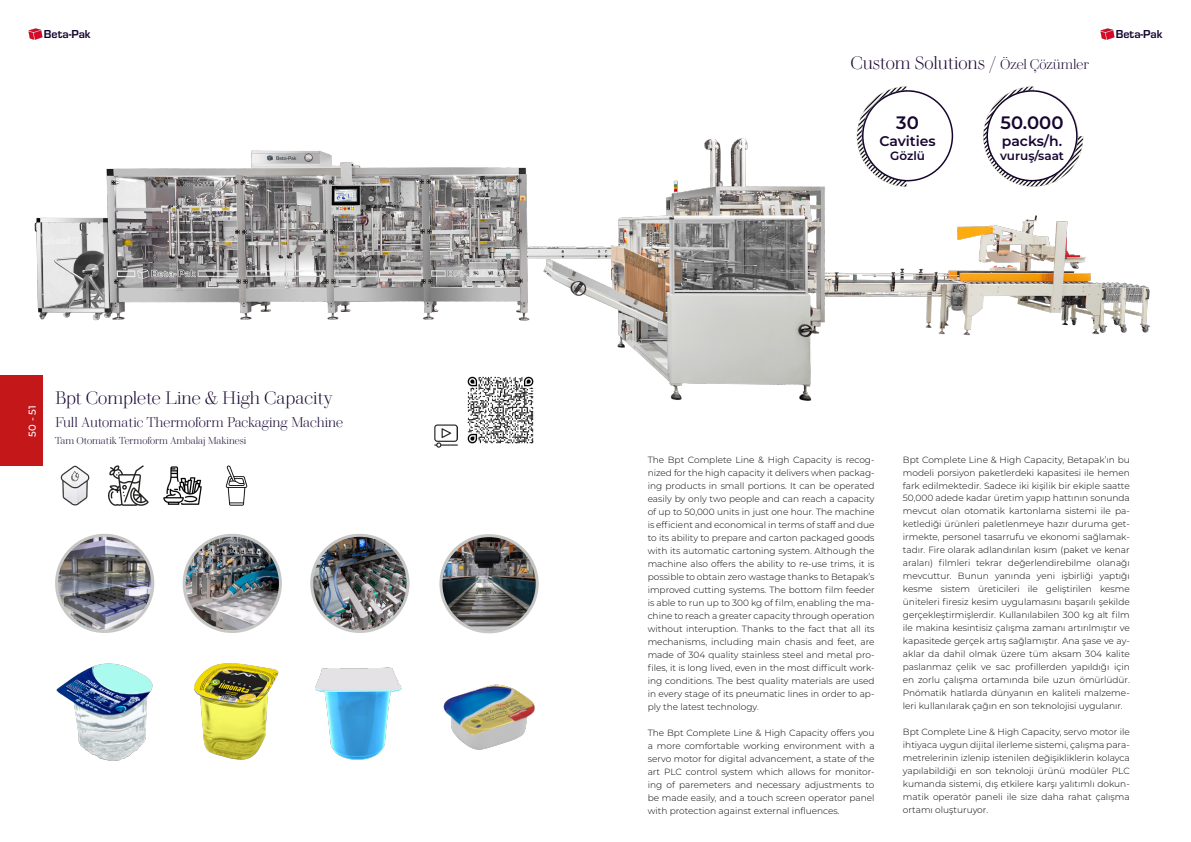
<style>
.page{position:relative;width:1191px;height:842px;background:#fff}
.page>*{position:absolute;margin:0;border:0;box-sizing:border-box;transform-origin:0 0}
.t1{font:300 18px "Walbaum 60 pt";letter-spacing:-.005em;color:#170530}
.t2{font:600 18px "Montserrat";color:#170530}
.t3{font:300 14px "Walbaum 60 pt";letter-spacing:-.005em;color:#170530}
.t4{font:600 14px "Montserrat";color:#170530}
.t5{font:700 12px "Eurostile";color:#170530}
.t6{font:600 12px "Montserrat";color:#170530}
.t7{font:300 10px "Walbaum 60 pt";color:#170530}
.t8{font:500 10px "Montserrat";color:#fff}
.t9{font:300 9px/13px "Montserrat";color:#000;text-align:justify}
.s1{font-size:14px}
</style>
<div class="page">
<img style="left:28px;top:138px;width:1122px;height:362px">
<img style="left:28px;top:28px;width:14px;height:12px">
<div style="left:0;top:376px;width:43px;height:90px;background:#c3171a"></div>
<img style="left:434px;top:424px;width:23px;height:23px">
<img style="left:465px;top:375px;width:71px;height:71px">
<img style="left:55px;top:466px;width:40px;height:39px">
<img style="left:163px;top:466px;width:39px;height:39px">
<img style="left:217px;top:466px;width:39px;height:39px">
<img style="left:109px;top:466px;width:40px;height:39px">
<img style="left:315px;top:667px;width:87px;height:93px">
<img style="left:443px;top:684px;width:92px;height:66px">
<img style="left:57px;top:535px;width:96px;height:96px;border-radius:48px">
<div style="left:55px;top:534px;width:99px;height:99px;border:3px solid #c7c7c6;border-radius:50%"></div>
<img style="left:184px;top:535px;width:96px;height:96px;border-radius:48px">
<div style="left:183px;top:534px;width:99px;height:99px;border:3px solid #c7c7c6;border-radius:50%"></div>
<img style="left:312px;top:535px;width:96px;height:96px;border-radius:48px">
<div style="left:310px;top:534px;width:99px;height:99px;border:3px solid #c7c7c6;border-radius:50%"></div>
<img style="left:441px;top:536px;width:96px;height:96px;border-radius:48px">
<div style="left:439px;top:534px;width:99px;height:99px;border:3px solid #c7c7c6;border-radius:50%"></div>
<img style="left:56px;top:663px;width:97px;height:98px">
<img style="left:194px;top:663px;width:85px;height:97px">
<img style="left:1100px;top:28px;width:14px;height:12px">
<img style="left:839px;top:86px;width:261px;height:110px">
<div style="left:862px;top:91px;width:90px;height:90px;background:#fff;border-radius:50%"></div>
<div style="left:862px;top:90px;width:91px;height:91px;border:2px solid #170530;border-radius:50%"></div>
<div style="left:987px;top:91px;width:89px;height:90px;background:#fff;border-radius:50%"></div>
<div style="left:986px;top:90px;width:91px;height:91px;border:2px solid #170530;border-radius:50%"></div>
<h3 class="t5" style="left:44px;top:25px;width:48px">Beta-Pak</h3>
<p class="t8" style="left:25px;top:436px;width:33px;rotate:-90deg">50 - 51</p>
<h1 class="t1" style="left:55px;top:383px;width:279px">Bpt Complete Line &amp; High Capacity</h1>
<h2 class="t3" style="left:55px;top:410px;width:289px">Full Automatic Thermoform Packaging Machine</h2>
<p class="t7" style="left:55px;top:433px;width:193px">Tam Otomatik Termoform Ambalaj Makinesi</p>
<h1 class="t1" style="left:850px;top:48px;width:240px">Custom Solutions / <span class="s1">Özel Çözümler</span></h1>
<h1 class="t2" style="left:896px;top:110px;width:24px">30</h1>
<h1 class="t2" style="left:1000px;top:110px;width:64px">50.000</h1>
<h2 class="t4" style="left:879px;top:131px;width:58px">Cavities</h2>
<h2 class="t4" style="left:1002px;top:131px;width:62px">packs/h.</h2>
<h3 class="t6" style="left:890px;top:147px;width:36px">Gözlü</h3>
<h3 class="t6" style="left:1000px;top:147px;width:66px">vuruş/saat</h3>
<h3 class="t5" style="left:1115px;top:25px;width:48px">Beta-Pak</h3>
<p class="t9" style="left:647px;top:453px;width:228px">The Bpt Complete Line &amp; High Capacity is recog&shy;nized for the high capacity it delivers when packag&shy;ing products in small portions. It can be operated easily by only two people and can reach a capacity of up to 50,000 units in just one hour. The machine is efficient and economical in terms of staff and due to its ability to prepare and carton packaged goods with its automatic cartoning system. Although the machine also offers the ability to re-use trims, it is possible to obtain zero wastage thanks to Betapak’s improved cutting systems. The bottom film feeder is able to run up to 300 kg of film, enabling the ma&shy;chine to reach a greater capacity through operation without interuption. Thanks to the fact that all its mechanisms, including main chasis and feet, are made of 304 quality stainless steel and metal pro&shy;files, it is long lived, even in the most difficult work&shy;ing conditions. The best quality materials are used in every stage of its pneumatic lines in order to ap&shy;ply the latest technology.</p>
<p class="t9" style="left:647px;top:725px;width:228px">The Bpt Complete Line &amp; High Capacity offers you a more comfortable working environment with a servo motor for digital advancement, a state of the art PLC control system which allows for monitor&shy;ing of paremeters and necessary adjustments to be made easily, and a touch screen operator panel with protection against external influences.</p>
<p class="t9" style="left:903px;top:452px;width:228px">Bpt Complete Line &amp; High Capacity, Betapak’ın bu modeli porsiyon paketlerdeki kapasitesi ile hemen fark edilmektedir. Sadece iki kişilik bir ekiple saatte 50,000 adede kadar üretim yapıp hattının sonunda mevcut olan otomatik kartonlama sistemi ile pa&shy;ketlediği ürünleri paletlenmeye hazır duruma get&shy;irmekte, personel tasarrufu ve ekonomi sağlamak&shy;tadır. Fire olarak adlandırılan kısım (paket ve kenar araları) filmleri tekrar değerlendirebilme olanağı mevcuttur. Bunun yanında yeni işbirliği yaptığı kesme sistem üreticileri ile geliştirilen kesme üniteleri firesiz kesim uygulamasını başarılı şekilde gerçekleştirmişlerdir. Kullanılabilen 300 kg alt film ile makina kesintisiz çalışma zamanı artırılmıştır ve kapasitede gerçek artış sağlamıştır. Ana şase ve ay&shy;aklar da dahil olmak üzere tüm aksam 304 kalite paslanmaz çelik ve sac profillerden yapıldığı için en zorlu çalışma ortamında bile uzun ömürlüdür.<br>Pnömatik hatlarda dünyanın en kaliteli malzeme&shy;leri kullanılarak çağın en son teknolojisi uygulanır.</p>
<p class="t9" style="left:903px;top:725px;width:228px">Bpt Complete Line &amp; High Capacity, servo motor ile ihtiyaca uygun dijital ilerleme sistemi, çalışma para&shy;metrelerinin izlenip istenilen değişikliklerin kolayca yapılabildiği en son teknoloji ürünü modüler PLC kumanda sistemi, dış etkilere karşı yalıtımlı dokun&shy;matik operatör paneli ile size daha rahat çalışma ortamı oluşturuyor.</p>
</div>
